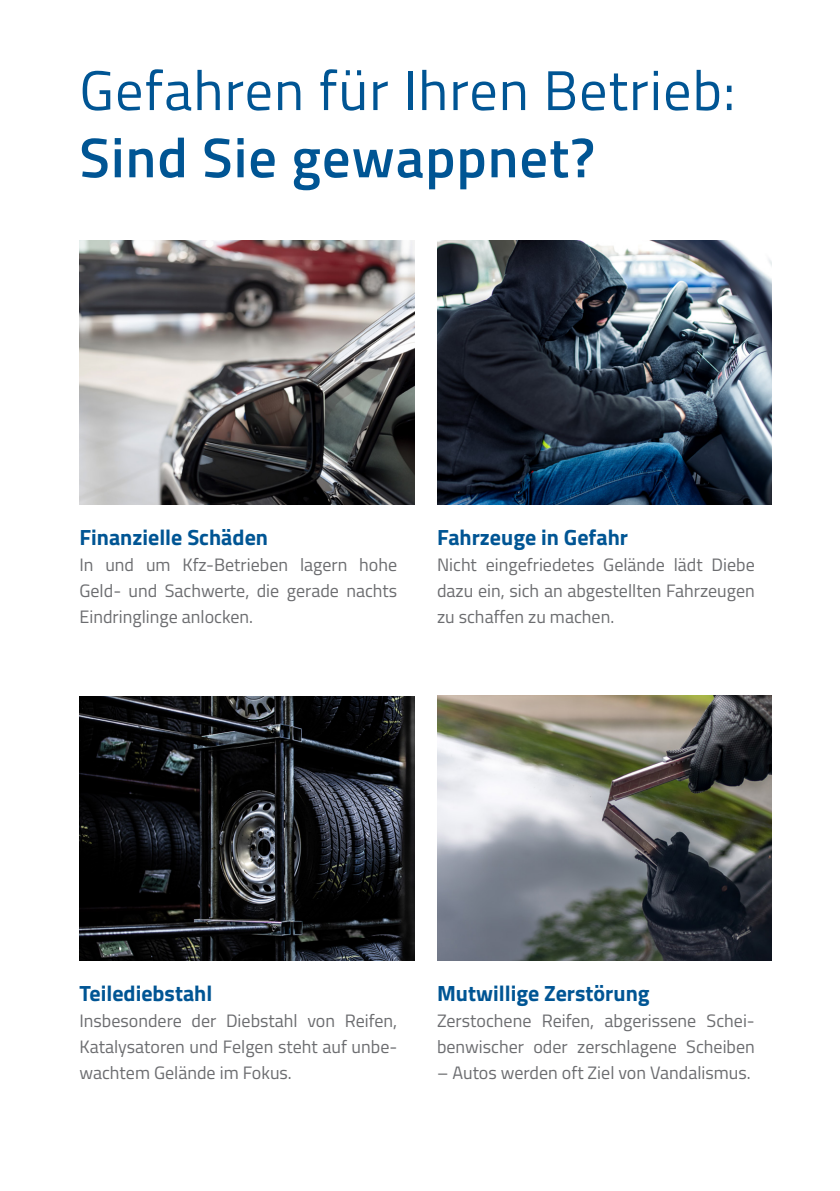
<style>
.page{position:relative;width:840px;height:1191px;background:#fff}
.page>*{position:absolute;margin:0;border:0;box-sizing:border-box;transform-origin:0 0}
.t1{font:56px/67.2px "Titillium";letter-spacing:.02em;color:#005594}
.t2{font:700 22px "Titillium";color:#005594}
.t3{font:18px/26px "Titillium";color:#6c6d70;text-align:justify}
.s1{font-weight:600}
</style>
<div class="page">
<hr style="left:0;top:54px;width:1px;height:610px;background:#005594">
<img style="left:437px;top:240px;width:334px;height:264px">
<img style="left:437px;top:696px;width:334px;height:264px">
<img style="left:79px;top:696px;width:335px;height:264px">
<img style="left:79px;top:240px;width:335px;height:264px">
<p class="t1" style="left:79px;top:54px;width:657px">Gefahren für Ihren Betrieb:<br><span class="s1">Sind Sie gewappnet?</span></p>
<p class="t2" style="left:79px;top:520px;width:190px">Finanzielle Schäden</p>
<p class="t3" style="left:79px;top:550px;width:319px">In und um Kfz-Betrieben lagern hohe Geld- und Sachwerte, die gerade nachts Eindringlinge anlocken.</p>
<p class="t2" style="left:437px;top:520px;width:192px">Fahrzeuge in Gefahr</p>
<p class="t3" style="left:437px;top:550px;width:319px">Nicht eingefriedetes Gelände lädt Diebe dazu ein, sich an abgestellten Fahrzeugen zu schaffen zu machen.</p>
<p class="t2" style="left:79px;top:976px;width:134px">Teilediebstahl</p>
<p class="t3" style="left:79px;top:1006px;width:319px">Insbesondere der Diebstahl von Reifen, Katalysatoren und Felgen steht auf unbe&shy;wachtem Gelände im Fokus.</p>
<p class="t2" style="left:437px;top:976px;width:214px">Mutwillige Zerstörung</p>
<p class="t3" style="left:437px;top:1006px;width:319px">Zerstochene Reifen, abgerissene Schei&shy;benwischer oder zerschlagene Scheiben</p>
<p class="t3" style="left:437px;top:1058px;width:315px">– Autos werden oft Ziel von Vandalismus.</p>
</div>
